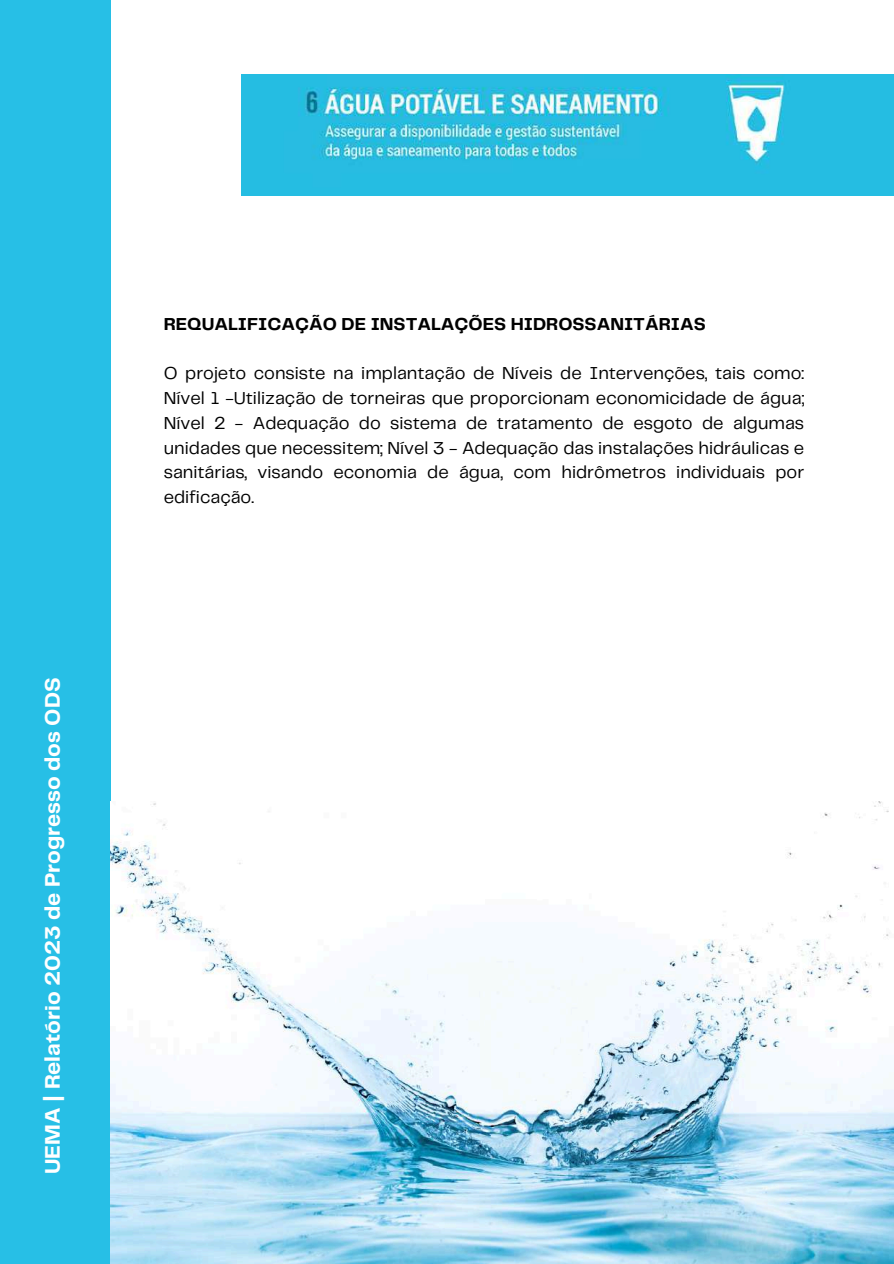
<style>
.page{position:relative;width:894px;height:1264px;background:#fff}
.page>*{position:absolute;margin:0;border:0;box-sizing:border-box;transform-origin:0 0}
.t1{font:700 21.9px "Telegraf";color:#fff}
.t2{font:18px/24.8px "Telegraf";color:#000;text-align:justify}
.t3{font:700 18px "Telegraf";color:#000}
</style>
<div class="page">
<div style="left:0;top:0;width:110px;height:1263px;background:#27bfe6"></div>
<img style="left:242px;top:74px;width:651px;height:122px">
<img style="left:110px;top:801px;width:783px;height:462px">
<p class="t1" style="left:43px;top:1174px;width:498px;rotate:-90deg">UEMA | Relatório 2023 de Progresso dos ODS</p>
<p class="t3" style="left:164px;top:316px;width:543px">REQUALIFICAÇÃO DE INSTALAÇÕES HIDROSSANITÁRIAS</p>
<p class="t2" style="left:164px;top:362px;width:642px">O projeto consiste na implantação de Níveis de Intervenções, tais como:<br>Nível 1 -Utilização de torneiras que proporcionam economicidade de água; Nível 2 - Adequação do sistema de tratamento de esgoto de algumas unidades que necessitem; Nível 3 - Adequação das instalações hidráulicas e sanitárias, visando economia de água, com hidrômetros individuais por edificação.</p>
</div>
